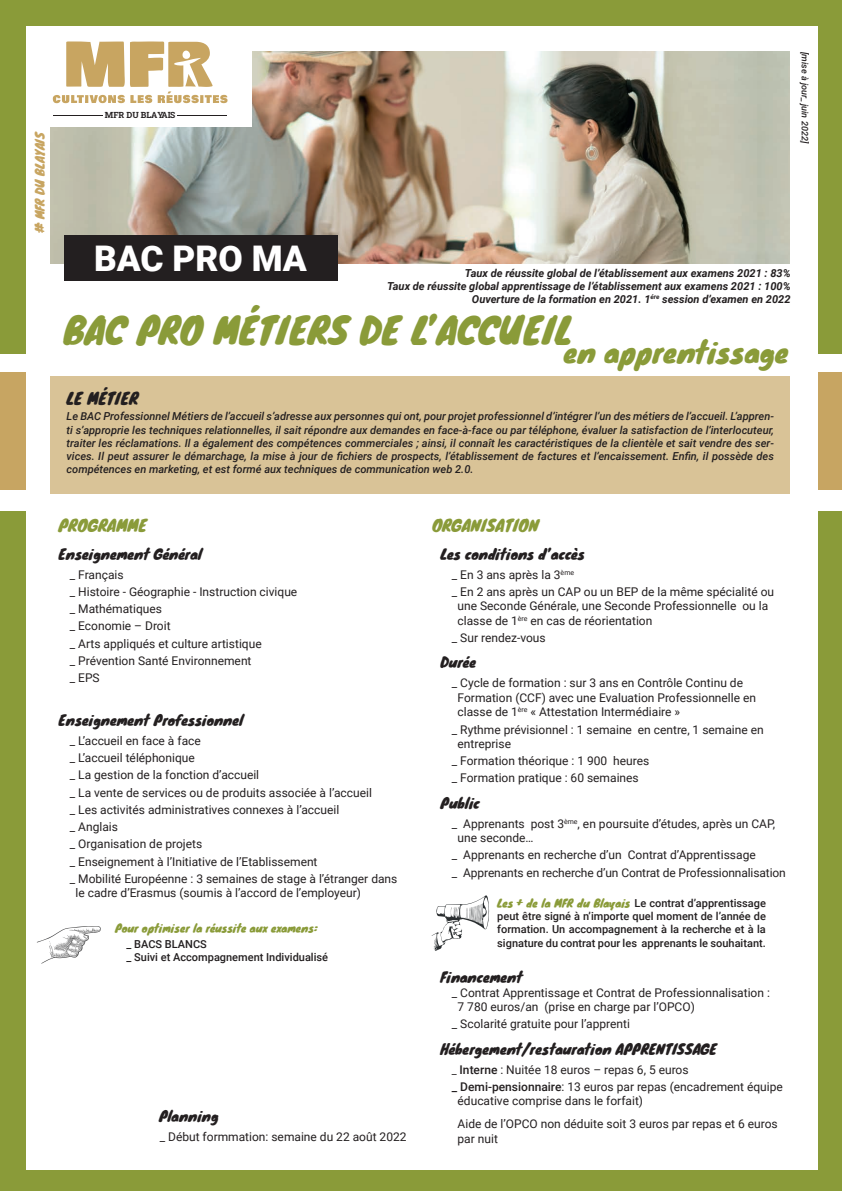
<style>
.page{position:relative;width:842px;height:1191px;background:#fff}
.page>*{position:absolute;margin:0;border:0;box-sizing:border-box;transform-origin:0 0}
.t1{font:36px "Knewave";color:#8a9b39}
.t2{font:900 35.3px "Roboto";color:#fff}
.t3{font:28px "Knewave";color:#8a9b39}
.t4{font:16px "Knewave";color:#8a9b39}
.t5{font:16px "Knewave";color:#231f20}
.t6{font:14px "Knewave";color:#231f20}
.t7{font:12px/17.2px "Roboto";color:#231f20}
.t8{font:12px "Knewave";color:#c8a561}
.t9{font:italic 500 11px/13.2px "Roboto";color:#231f20;text-align:justify}
.t10{font:500 11px/13.2px "Roboto";color:#231f20}
.t11{font:italic 700 11px/13.2px "Roboto";color:#231f20;text-align:right}
.t12{font:11px "Knewave";color:#8a9b39}
.t13{font:italic 500 9px "Roboto";color:#231f20}
.t14{font:8.5px "Roboto Slab";color:#231f20}
.s1{font-family:"Knewave";font-weight:400;color:#8a9b39}
.s2{font-size:11px}
.s3{font-weight:500}
</style>
<div class="page">
<div style="left:0;top:372px;width:842px;height:118px;background:#c7a562"></div>
<div style="left:0;top:0;width:842px;height:354px;background:#8a9b39"></div>
<div style="left:0;top:512px;width:842px;height:679px;background:#8a9b39"></div>
<div style="left:26px;top:26px;width:791px;height:1143px;background:#fff"></div>
<div style="left:50px;top:376px;width:739px;height:118px;background:#d9c397"></div>
<img style="left:50px;top:52px;width:739px;height:211px">
<div style="left:30px;top:29px;width:222px;height:98px;background:#fff"></div>
<div style="left:64px;top:235px;width:273px;height:46px;background:#231f20"></div>
<svg style="left:36px;top:926px;width:65px;height:38px"></svg>
<svg style="left:432px;top:895px;width:57px;height:56px"></svg>
<hr style="left:53px;top:115px;width:50px;height:1px;background:#231f20">
<svg style="left:53px;top:41px;width:175px;height:62px"></svg>
<hr style="left:177px;top:115px;width:50px;height:1px;background:#231f20">
<p class="t8" style="left:30px;top:233px;width:103px;rotate:-90deg"># MFR DU BLAYAIS</p>
<p class="t14" style="left:105px;top:109px;width:72px">MFR DU BLAYAIS</p>
<p class="t13" style="left:811px;top:52px;width:93px;rotate:90deg">[mise à jour_ juin 2022]</p>
<h2 class="t2" style="left:94px;top:234px;width:214px">BAC PRO MA</h2>
<h1 class="t1" style="left:64px;top:302px;width:510px">BAC PRO MÉTIERS DE L’ACCUEIL</h1>
<p class="t11" style="left:387px;top:266px;width:405px">Taux de réussite global de l’établissement aux examens 2021 : 83%<br>Taux de réussite global apprentissage de l’établissement aux examens 2021 : 100%<br>Ouverture de la formation en 2021. 1<sup>ére</sup> session d’examen en 2022</p>
<h3 class="t3" style="left:564px;top:330px;width:226px">en apprentissage</h3>
<h3 class="t5" style="left:67px;top:386px;width:73px">LE MÉTIER</h3>
<p class="t9" style="left:67px;top:409px;width:709px">Le BAC Professionnel Métiers de l’accueil s’adresse aux personnes qui ont, pour projet professionnel d’intégrer l’un des métiers de l’accueil. L’appren&shy;ti s’approprie les techniques relationnelles, il sait répondre aux demandes en face-à-face ou par téléphone, évaluer la satisfaction de l’interlocuteur, traiter les réclamations. Il a également des compétences commerciales ; ainsi, il connaît les caractéristiques de la clientèle et sait vendre des ser&shy;vices. Il peut assurer le démarchage, la mise à jour de fichiers de prospects, l’établissement de factures et l’encaissement. Enfin, il possède des compétences en marketing, et est formé aux techniques de communication web 2.0.</p>
<h3 class="t4" style="left:59px;top:512px;width:90px">PROGRAMME</h3>
<p class="t6" style="left:59px;top:542px;width:145px">Enseignement Général</p>
<p class="t7" style="left:70px;top:565px;width:229px">_ Français<br>_ Histoire - Géographie - Instruction civique _ Mathématiques<br>_ Economie – Droit<br>_ Arts appliqués et culture artistique<br>_ Prévention Santé Environnement<br>_ EPS</p>
<p class="t6" style="left:59px;top:708px;width:186px">Enseignement Professionnel</p>
<p class="t7" style="left:70px;top:731px;width:329px">_ L’accueil en face à face<br>_ L’accueil téléphonique<br>_ La gestion de la fonction d’accueil<br>_ La vente de services ou de produits associée à l’accueil<br>_ Les activités administratives connexes à l’accueil<br>_ Anglais<br>_ Organisation de projets<br>_ Enseignement à l’Initiative de l’Etablissement<br>_ Mobilité Européenne : 3 semaines de stage à l’étranger dans</p>
<p class="t7" style="left:76px;top:884px;width:287px">le cadre d’Erasmus (soumis à l’accord de l’employeur)</p>
<p class="t12" style="left:115px;top:919px;width:204px">Pour optimiser la réussite aux examens:</p>
<p class="t10" style="left:127px;top:936px;width:203px">_ BACS BLANCS<br>_ Suivi et Accompagnement Individualisé</p>
<p class="t6" style="left:159px;top:1105px;width:61px">Planning</p>
<p class="t7" style="left:160px;top:1128px;width:248px">_ Début formmation: semaine du 22 août 2022</p>
<h3 class="t4" style="left:432px;top:512px;width:108px">ORGANISATION</h3>
<p class="t6" style="left:441px;top:542px;width:146px">Les conditions d’accès</p>
<p class="t7" style="left:452px;top:565px;width:324px">_ En 3 ans après la 3<sup>ème<br></sup>_ En 2 ans après un CAP ou un BEP de la même spécialité ou</p>
<p class="t7" style="left:458px;top:598px;width:312px;line-height:14.4px">une Seconde Générale, une Seconde Professionnelle ou la classe de 1<sup>ère</sup> en cas de réorientation</p>
<p class="t7" style="left:452px;top:629px;width:95px">_ Sur rendez-vous</p>
<p class="t6" style="left:441px;top:651px;width:37px">Durée</p>
<p class="t7" style="left:458px;top:675px;width:300px;line-height:14.4px;text-indent:-6px">_ Cycle de formation : sur 3 ans en Contrôle Continu de<br>Formation (CCF) avec une Evaluation Professionnelle en classe de 1<sup>ère</sup> « Attestation Intermédiaire »</p>
<p class="t7" style="left:458px;top:721px;width:308px;line-height:14.4px;text-indent:-6px">_ Rythme prévisionnel : 1 semaine en centre, 1 semaine en entreprise</p>
<p class="t7" style="left:452px;top:752px;width:199px">_ Formation théorique : 1 900 heures _ Formation pratique : 60 semaines</p>
<p class="t6" style="left:441px;top:791px;width:41px">Public</p>
<p class="t7" style="left:458px;top:816px;width:319px;line-height:14.4px;text-indent:-6px">_ Apprenants post 3<sup>ème</sup>, en poursuite d’études, après un CAP, une seconde…</p>
<p class="t7" style="left:452px;top:846px;width:335px">_ Apprenants en recherche d’un Contrat d’Apprentissage<br>_ Apprenants en recherche d’un Contrat de Professionnalisation</p>
<p class="t10" style="left:497px;top:896px;width:270px;text-align:justify"><span class="s1">Les + de la MFR du Blayais</span> Le contrat d’apprentissage peut être signé à n’importe quel moment de l’année de formation. Un accompagnement à la recherche et à la signature du contrat pour les apprenants le souhaitant.</p>
<p class="t6" style="left:441px;top:966px;width:83px">Financement</p>
<p class="t7" style="left:458px;top:984px;width:314px;line-height:14.4px;text-indent:-6px">_ Contrat Apprentissage et Contrat de Professionnalisation :<br>7 780 euros/an (prise en charge par l’OPCO)</p>
<p class="t7" style="left:452px;top:1015px;width:180px">_ Scolarité gratuite pour l’apprenti</p>
<p class="t6" style="left:441px;top:1037px;width:278px">Hébergement/restauration APPRENTISSAGE</p>
<p class="t7" style="left:452px;top:1060px;width:332px"><span class="s2">_</span> <span class="s3">Interne</span> : Nuitée 18 euros – repas 6, 5 euros<br><span class="s3">_ Demi-pensionnaire</span>: 13 euros par repas (encadrement équipe</p>
<p class="t7" style="left:458px;top:1089px;width:322px;line-height:22.9px">éducative comprise dans le forfait)<br>Aide de l’OPCO non déduite soit 3 euros par repas et 6 euros</p>
<p class="t7" style="left:458px;top:1129px;width:42px">par nuit</p>
</div>
